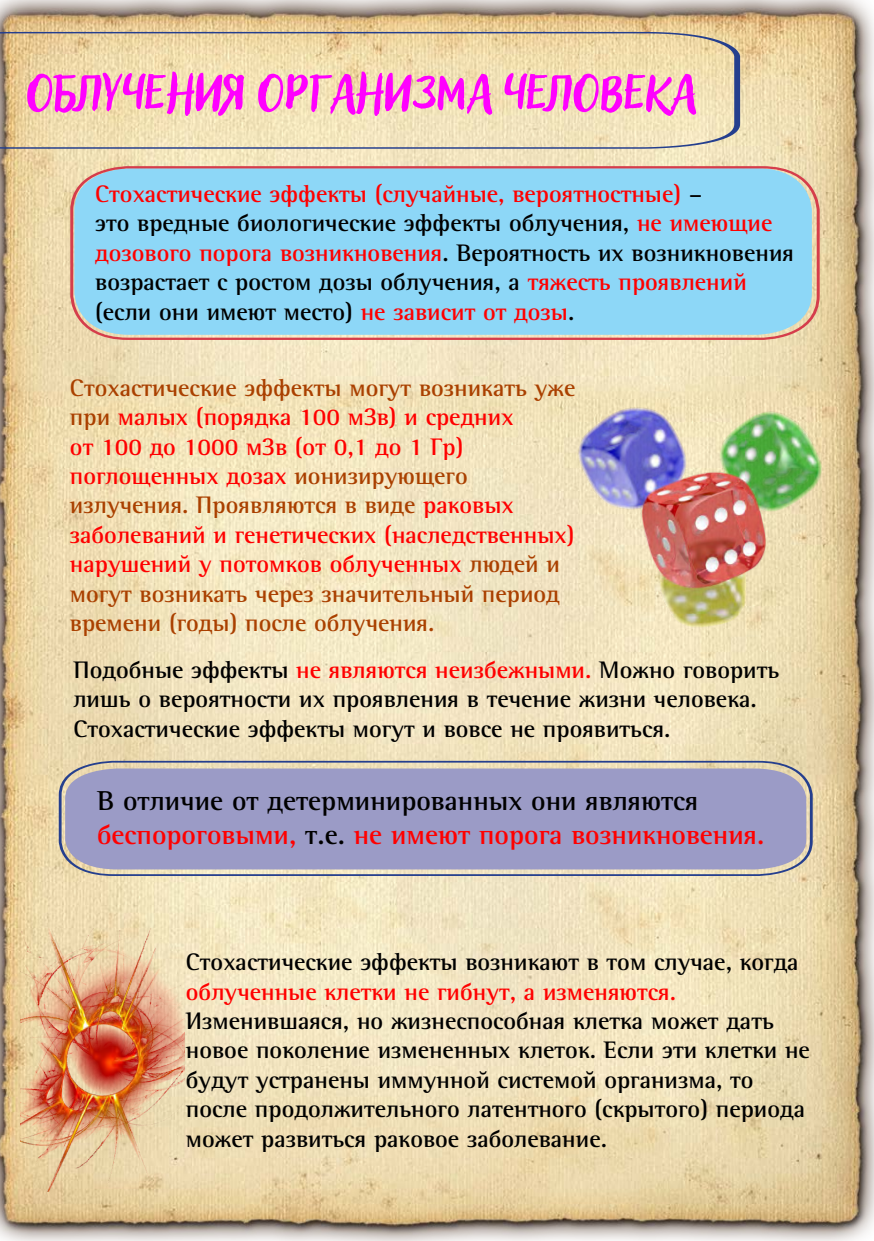
<style>
.page{position:relative;width:874px;height:1241px;background:#fff}
.page>*{position:absolute;margin:0;border:0;box-sizing:border-box;transform-origin:0 0}
.t1{font:64.75px "Adlery Pro Blockletter";color:#f0f}
.t2{font:700 28px/33.6px "Rotis Semi Serif W1 G";color:#000}
.t3{font:700 24.5px/29.4px "Rotis Semi Serif W1 G";color:#000}
.t4{font:700 24.5px/29.4px "Rotis Semi Serif W1 G";color:#aa4000}
.t5{font:700 24.5px "Rotis Semi Serif W1 G";color:#f00}
.s1{color:#f00}
</style>
<div class="page">
<img style="left:0;top:0;width:873px;height:1240px">
<svg style="left:57px;top:759px;width:756px;height:117px;background:#a1a0c1"></svg>
<svg style="left:69px;top:165px;width:751px;height:176px;background:#94d2ee"></svg>
<svg style="left:0;top:31px;width:742px;height:118px;background:#e9d8af"></svg>
<img style="left:529px;top:398px;width:344px;height:261px">
<img style="left:20px;top:928px;width:165px;height:263px">
<h1 class="t1" style="left:26px;top:47px;width:670px">облучения ОРГАНИЗМА Человека</h1>
<p class="t3" style="left:95px;top:179px;width:700px"><span class="s1">Стохастические эффекты (случайные, вероятностные)</span> –<br>это вредные биологические эффекты облучения, <span class="s1">не имеющие дозового порога возникновения</span>. Вероятность их возникновения возрастает с ростом дозы облучения, а <span class="s1">тяжесть проявлений </span>(если они имеют место) <span class="s1">не зависит от дозы</span>.</p>
<p class="t4" style="left:70px;top:372px;width:506px">Стохастические эффекты могут возникать уже при <span class="s1">малых (порядка 100 мЗв) и средних<br>от 100 до 1000 мЗв (от 0,1 до 1 Гр) поглощенных дозах</span> ионизирующего излучения. Проявляются в виде <span class="s1">раковых заболеваний и генетических (наследственных) нарушений у потомков облученных</span> людей и могут возникать через значительный период времени (годы) после облучения.</p>
<p class="t3" style="left:73px;top:654px;width:707px">Подобные эффекты <span class="s1">не являются неизбежными.</span> Можно говорить лишь о вероятности их проявления в течение жизни человека.<br>Стохастические эффекты могут и вовсе не проявиться.</p>
<p class="t2" style="left:97px;top:783px;width:668px">В отличие от детерминированных они являются <span class="s1">беспороговыми,</span> т.е. <span class="s1">не имеют порога возникновения.</span></p>
<p class="t3" style="left:186px;top:947px;width:614px">Стохастические эффекты возникают в том случае, когда</p>
<p class="t5" style="left:186px;top:976px;width:491px">облученные клетки не гибнут, а изменяются.</p>
<p class="t3" style="left:186px;top:1005px;width:625px">Изменившаяся, но жизнеспособная клетка может дать новое поколение измененных клеток. Если эти клетки не будут устранены иммунной системой организма, то после продолжительного латентного (скрытого) периода может развиться раковое заболевание.</p>
</div>
